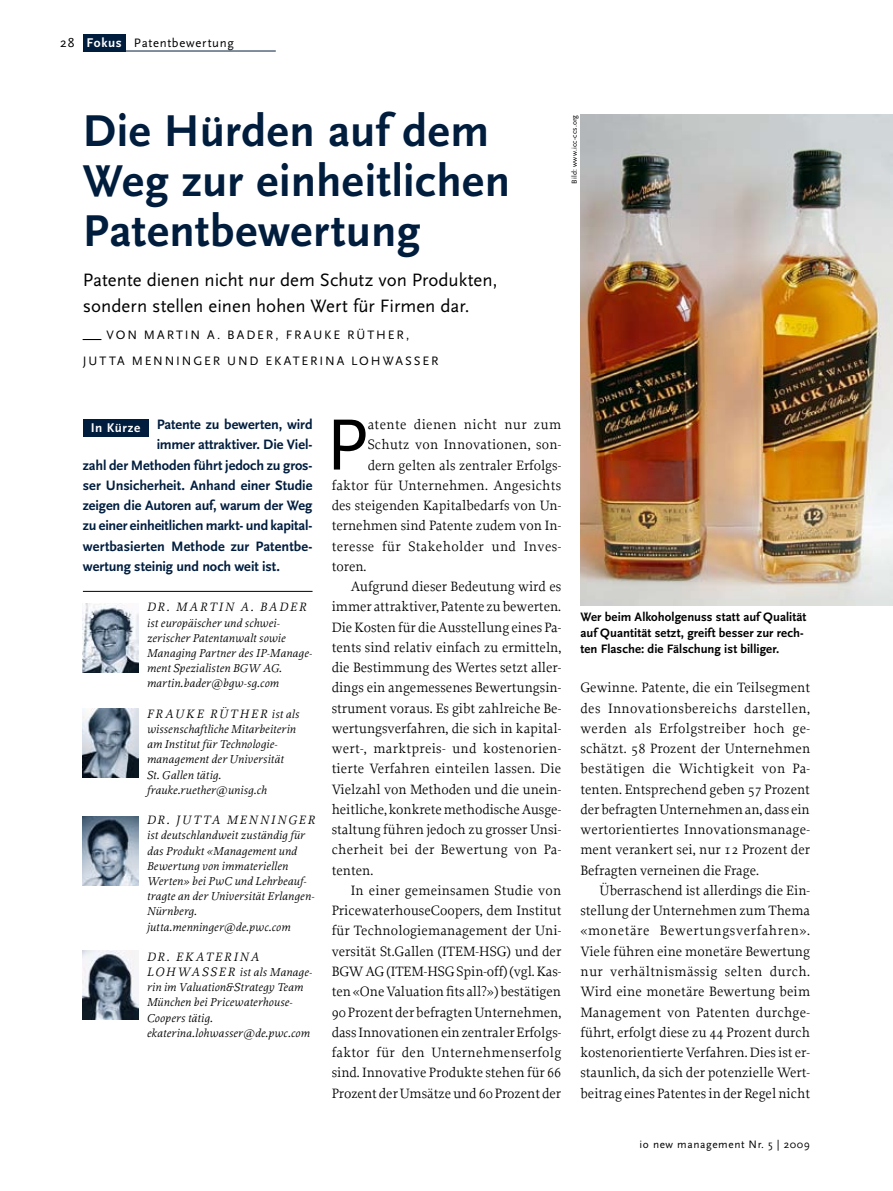
<style>
.page{position:relative;width:893px;height:1191px;background:#fff}
.page>*{position:absolute;margin:0;border:0;box-sizing:border-box;transform-origin:0 0}
.t1{font:75.6px "Scala Sans Caps";color:#000}
.t2{font:700 46.5px/50.2px "Scala Sans";letter-spacing:.01em;color:#001d3e}
.t3{font:18.75px/26.2px "Scala Sans";color:#000}
.t4{font:14.25px/20.2px "Proforma";color:#000;text-align:justify}
.t5{font:700 14.25px "Scala Sans";letter-spacing:-.005em;color:#001d3e}
.t6{font:14.25px "Proforma";letter-spacing:.02em;color:#000}
.t7{font:14.25px "Proforma";letter-spacing:.025em;color:#000}
.t8{font:14.25px "Proforma";letter-spacing:.03em;color:#000}
.t9{font:700 13.2px "Scala Sans";letter-spacing:.04em;color:#fff}
.t10{font:700 12.75px/15.8px "Scala Sans";letter-spacing:.005em;color:#000}
.t11{font:12.75px/26.2px "Scala Sans";letter-spacing:.14em;color:#000}
.t12{font:italic 12.75px "Proforma";letter-spacing:.155em;color:#000}
.t13{font:12.75px "Scala Sans";letter-spacing:.055em;color:#000}
.t14{font:italic 12px/15.1px "Proforma";letter-spacing:.015em;color:#000}
.t15{font:11.25px "Scala Sans";letter-spacing:.055em;color:#000}
.t16{font:7.5px "Scala Sans";letter-spacing:.02em;color:#000}
.s1{font-size:13.5px}
.s2{font-weight:700;font-size:13.2px;color:#fff}
.s3{font-size:18.75px}
.s4{font-size:12px}
.s5{font-size:12.75px}
</style>
<div class="page">
<hr style="left:83px;top:51px;width:193px;height:1px;background:#001d3e">
<div style="left:83px;top:34px;width:42px;height:17px;background:#001d3e"></div>
<img style="left:83px;top:603px;width:55px;height:69px">
<img style="left:83px;top:708px;width:55px;height:69px">
<img style="left:580px;top:115px;width:313px;height:490px">
<img style="left:83px;top:816px;width:55px;height:69px">
<img style="left:83px;top:950px;width:55px;height:69px">
<div style="left:83px;top:419px;width:65px;height:17px;background:#001d3e"></div>
<hr style="left:83px;top:591px;width:230px;height:1px;background:#000">
<p class="t13" style="left:60px;top:36px;width:175px"><span class="s1">28</span> <span class="s2">Fokus</span> Patentbewertung</p>
<h2 class="t2" style="left:83px;top:106px;width:429px">Die Hürden auf dem<br>Weg zur einheitlichen<br>Patentbewertung</h2>
<h3 class="t3" style="left:83px;top:267px;width:416px">Patente dienen nicht nur dem Schutz von Produkten, sondern stellen einen hohen Wert für Firmen dar.</h3>
<p class="t11" style="left:83px;top:322px;width:357px"><span class="s3">_</span>VON MARTIN A. BADER, FRAUKE RÜTHER,<br>JUTTA MENNINGER UND EKATERINA LOHWASSER</p>
<p class="t16" style="left:570px;top:183px;width:70px;rotate:-90deg">Bild: www.icc-ccs.org</p>
<p class="t5" style="left:157px;top:417px;width:157px">Patente zu bewerten, wird</p>
<p class="t5" style="left:157px;top:437px;width:157px">immer attraktiver. Die Viel-</p>
<p class="t5" style="left:83px;top:457px;width:231px">zahl der Methoden führt jedoch zu gros-</p>
<p class="t5" style="left:83px;top:477px;width:231px">ser Unsicherheit. Anhand einer Studie</p>
<p class="t5" style="left:83px;top:498px;width:231px">zeigen die Autoren auf, warum der Weg</p>
<p class="t5" style="left:83px;top:518px;width:231px">zu einer einheitlichen markt- und kapital-</p>
<p class="t5" style="left:83px;top:538px;width:231px">wertbasierten Methode zur Patentbe-</p>
<p class="t5" style="left:83px;top:558px;width:199px">wertung steinig und noch weit ist.</p>
<p class="t9" style="left:91px;top:421px;width:51px">In Kürze</p>
<p class="t12" style="left:147px;top:599px;width:161px">DR. MARTIN A. BADER</p>
<p class="t14" style="left:147px;top:615px;width:167px">ist europäischer und schwei&shy;zerischer Patentanwalt sowie<br>Managing Partner des IP-Manage&shy;ment Spezialisten BGW AG. martin.bader@bgw-sg.com</p>
<p class="t12" style="left:147px;top:705px;width:154px">FRAUKE RÜTHER <span class="s4">ist als</span></p>
<p class="t14" style="left:147px;top:721px;width:150px">wissenschaftliche Mitarbeiterin am Institut für Technologie&shy;management der Universität<br>St. Gallen tätig. frauke.ruether@unisg.ch</p>
<p class="t12" style="left:147px;top:812px;width:170px">DR. JUTTA MENNINGER</p>
<p class="t14" style="left:147px;top:827px;width:169px">ist deutschlandweit zuständig für das Produkt «Management und<br>Bewertung von immateriellen<br>Werten» bei PwC und Lehrbeauf&shy;tragte an der Universität Erlangen-<br>Nürnberg. jutta.menninger@de.pwc.com</p>
<p class="t12" style="left:147px;top:948px;width:114px">DR. EKATERINA</p>
<p class="t14" style="left:147px;top:964px;width:167px"><span class="s5">L OH WA S S E R</span> ist als Manage&shy;rin im Valuation&amp;Strategy Team<br>München bei Pricewaterhouse-<br>Coopers tätig. ekaterina.lohwasser@de.pwc.com</p>
<h1 class="t1" style="left:326px;top:404px;width:44px">P</h1>
<p class="t7" style="left:368px;top:415px;width:195px">atente dienen nicht nur zum</p>
<p class="t4" style="left:368px;top:434px;width:195px">Schutz von Innovationen, son‑</p>
<p class="t4" style="left:368px;top:454px;width:195px">dern gelten als zentraler Erfolgs‑</p>
<p class="t4" style="left:332px;top:475px;width:231px">faktor für Unternehmen. Angesichts</p>
<p class="t4" style="left:332px;top:495px;width:231px">des steigenden Kapitalbedarfs von Un‑</p>
<p class="t4" style="left:332px;top:515px;width:231px">ternehmen sind Patente zudem von In‑</p>
<p class="t8" style="left:332px;top:537px;width:231px">teresse für Stakeholder und Inves‑</p>
<p class="t4" style="left:332px;top:556px;width:36px">toren.</p>
<p class="t4" style="left:351px;top:576px;width:212px">Aufgrund dieser Bedeutung wird es</p>
<p class="t4" style="left:332px;top:596px;width:231px">immer attraktiver, Patente zu bewerten.</p>
<p class="t4" style="left:332px;top:616px;width:231px">Die Kosten für die Ausstellung eines Pa‑</p>
<p class="t4" style="left:332px;top:637px;width:231px">tents sind relativ einfach zu ermitteln,</p>
<p class="t4" style="left:332px;top:657px;width:231px">die Bestimmung des Wertes setzt aller‑</p>
<p class="t4" style="left:332px;top:677px;width:231px">dings ein angemessenes Bewertungsin‑</p>
<p class="t4" style="left:332px;top:697px;width:231px">strument voraus. Es gibt zahlreiche Be‑</p>
<p class="t4" style="left:332px;top:718px;width:231px">wertungsverfahren, die sich in kapital‑</p>
<p class="t6" style="left:332px;top:739px;width:231px">wert-, marktpreis- und kostenorien‑</p>
<p class="t4" style="left:332px;top:758px;width:231px">tierte Verfahren einteilen lassen. Die</p>
<p class="t4" style="left:332px;top:778px;width:231px">Vielzahl von Methoden und die unein‑</p>
<p class="t4" style="left:332px;top:799px;width:231px">heitliche, konkrete methodische Ausge‑</p>
<p class="t4" style="left:332px;top:819px;width:231px">staltung führen jedoch zu grosser Unsi‑</p>
<p class="t6" style="left:332px;top:841px;width:231px">cherheit bei der Bewertung von Pa‑</p>
<p class="t4" style="left:332px;top:859px;width:43px">tenten.</p>
<p class="t4" style="left:351px;top:880px;width:212px">In einer gemeinsamen Studie von</p>
<p class="t4" style="left:332px;top:900px;width:231px">PricewaterhouseCoopers, dem Institut</p>
<p class="t4" style="left:332px;top:920px;width:231px">für Technologiemanagement der Uni‑</p>
<p class="t4" style="left:332px;top:940px;width:231px">versität St.Gallen (ITEM-HSG) und der</p>
<p class="t4" style="left:332px;top:961px;width:231px">BGW AG (ITEM-HSG Spin-off) (vgl. Kas‑</p>
<p class="t4" style="left:332px;top:981px;width:231px">ten «One Valuation fits all?») bestätigen</p>
<p class="t4" style="left:332px;top:1001px;width:231px">90 Prozent der befragten Unternehmen,</p>
<p class="t4" style="left:332px;top:1021px;width:231px">dass Innovationen ein zentraler Erfolgs‑</p>
<p class="t7" style="left:332px;top:1043px;width:231px">faktor für den Unternehmenserfolg</p>
<p class="t4" style="left:332px;top:1062px;width:231px">sind. Innovative Produkte stehen für 66</p>
<p class="t4" style="left:332px;top:1082px;width:231px">Prozent der Umsätze und 60 Prozent der</p>
<p class="t10" style="left:580px;top:610px;width:228px">Wer beim Alkoholgenuss statt auf Qualität auf Quantität setzt, greift besser zur rech&shy;ten Flasche: die Fälschung ist billiger.</p>
<p class="t4" style="left:580px;top:677px;width:231px">Gewinne. Patente, die ein Teilsegment des Innovationsbereichs darstellen, werden als Erfolgstreiber hoch ge‑ schätzt. 58 Prozent der Unternehmen bestätigen die Wichtigkeit von Pa‑ tenten. Entsprechend geben 57 Prozent der befragten Unternehmen an, dass ein wertorientiertes Innovationsmanage‑ ment verankert sei, nur 12 Prozent der Befragten verneinen die Frage.</p>
<p class="t4" style="left:580px;top:880px;width:231px;text-indent:19px">Überraschend ist allerdings die Ein‑ stellung der Unternehmen zum Thema «monetäre Bewertungsverfahren».<br>Viele führen eine monetäre Bewertung nur verhältnismässig selten durch.<br>Wird eine monetäre Bewertung beim Management von Patenten durchge‑ führt, erfolgt diese zu 44 Prozent durch kostenorientierte Verfahren. Dies ist er‑ staunlich, da sich der potenzielle Wert‑ beitrag eines Patentes in der Regel nicht</p>
<p class="t15" style="left:640px;top:1138px;width:172px">io new management Nr. 5 | 2009</p>
</div>
